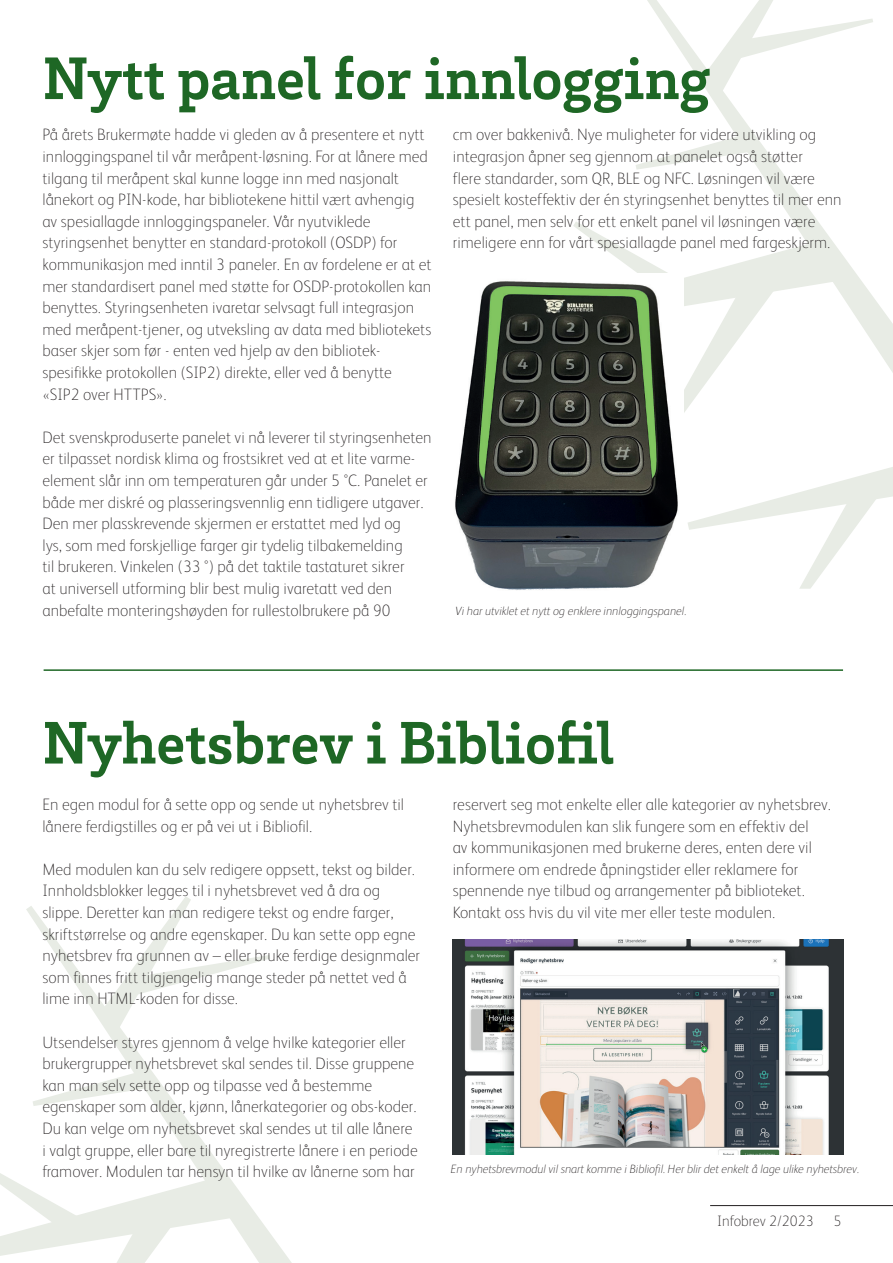
<style>
.page{position:relative;width:893px;height:1263px;background:#fff}
.page>*{position:absolute;margin:0;border:0;box-sizing:border-box;transform-origin:0 0}
.t1{font:700 61.5px "Brix Slab";color:#1e6725}
.t2{font:100 16.5px/21.6px "FS Albert";color:#231f20}
.t3{font:100 15px "FS Albert";color:#231f20}
.t4{font:italic 100 12px "FS Albert";color:#231f20}
</style>
<div class="page">
<svg style="left:26px;top:906px;width:266px;height:357px"></svg>
<svg style="left:98px;top:896px;width:172px;height:132px"></svg>
<svg style="left:33px;top:1070px;width:116px;height:36px"></svg>
<svg style="left:0;top:1173px;width:235px;height:90px"></svg>
<svg style="left:647px;top:0;width:246px;height:373px"></svg>
<svg style="left:688px;top:467px;width:205px;height:122px"></svg>
<svg style="left:701px;top:0;width:172px;height:92px"></svg>
<svg style="left:636px;top:134px;width:115px;height:36px"></svg>
<svg style="left:573px;top:221px;width:265px;height:192px"></svg>
<hr style="left:710px;top:1205px;width:183px;height:1px;background:#231f20">
<img style="left:453px;top:940px;width:390px;height:215px">
<img style="left:455px;top:273px;width:228px;height:317px">
<hr style="left:44px;top:669px;width:799px;height:2px;background:#1e6725">
<h1 class="t1" style="left:43px;top:38px;width:669px">Nytt panel for innlogging</h1>
<p class="t2" style="left:43px;top:124px;width:391px">På årets Brukermøte hadde vi gleden av å presentere et nytt innloggingspanel til vår meråpent-løsning. For at lånere med tilgang til meråpent skal kunne logge inn med nasjonalt lånekort og PIN-kode, har bibliotekene hittil vært avhengig av spesiallagde innloggingspaneler. Vår nyutviklede styringsenhet benytter en standard-protokoll (OSDP) for kommunikasjon med inntil 3 paneler. En av fordelene er at et mer standardisert panel med støtte for OSDP-protokollen kan benyttes. Styringsenheten ivaretar selvsagt full integrasjon med meråpent-tjener, og utveksling av data med bibliotekets baser skjer som før - enten ved hjelp av den bibliotek&shy;spesifikke protokollen (SIP2) direkte, eller ved å benytte «SIP2 over HTTPS».</p>
<p class="t2" style="left:43px;top:426px;width:391px">Det svenskproduserte panelet vi nå leverer til styringsenheten er tilpasset nordisk klima og frostsikret ved at et lite varme&shy;element slår inn om temperaturen går under 5 °C. Panelet er både mer diskré og plasseringsvennlig enn tidligere utgaver.<br>Den mer plasskrevende skjermen er erstattet med lyd og<br>lys, som med forskjellige farger gir tydelig tilbakemelding<br>til brukeren. Vinkelen (33 °) på det taktile tastaturet sikrer<br>at universell utforming blir best mulig ivaretatt ved den anbefalte monteringshøyden for rullestolbrukere på 90</p>
<p class="t2" style="left:453px;top:124px;width:390px">cm over bakkenivå. Nye muligheter for videre utvikling og integrasjon åpner seg gjennom at panelet også støtter<br>flere standarder, som QR, BLE og NFC. Løsningen vil være spesielt kosteffektiv der én styringsenhet benyttes til mer enn ett panel, men selv for ett enkelt panel vil løsningen være rimeligere enn for vårt spesiallagde panel med fargeskjerm.</p>
<p class="t4" style="left:455px;top:604px;width:233px">Vi har utviklet et nytt og enklere innloggingspanel.</p>
<h1 class="t1" style="left:42px;top:702px;width:573px">Nyhetsbrev i Bibliofil</h1>
<p class="t2" style="left:42px;top:793px;width:363px">En egen modul for å sette opp og sende ut nyhetsbrev til lånere ferdigstilles og er på vei ut i Bibliofil.</p>
<p class="t2" style="left:42px;top:858px;width:379px">Med modulen kan du selv redigere oppsett, tekst og bilder.<br>Innholdsblokker legges til i nyhetsbrevet ved å dra og slippe. Deretter kan man redigere tekst og endre farger, skriftstørrelse og andre egenskaper. Du kan sette opp egne nyhetsbrev fra grunnen av – eller bruke ferdige designmaler som finnes fritt tilgjengelig mange steder på nettet ved å lime inn HTML-koden for disse.</p>
<p class="t2" style="left:42px;top:1031px;width:377px">Utsendelser styres gjennom å velge hvilke kategorier eller brukergrupper nyhetsbrevet skal sendes til. Disse gruppene kan man selv sette opp og tilpasse ved å bestemme egenskaper som alder, kjønn, lånerkategorier og obs-koder.<br>Du kan velge om nyhetsbrevet skal sendes ut til alle lånere i valgt gruppe, eller bare til nyregistrerte lånere i en periode framover. Modulen tar hensyn til hvilke av lånerne som har</p>
<p class="t2" style="left:453px;top:793px;width:380px">reservert seg mot enkelte eller alle kategorier av nyhetsbrev.<br>Nyhetsbrevmodulen kan slik fungere som en effektiv del<br>av kommunikasjonen med brukerne deres, enten dere vil informere om endrede åpningstider eller reklamere for spennende nye tilbud og arrangementer på biblioteket.<br>Kontakt oss hvis du vil vite mer eller teste modulen.</p>
<p class="t4" style="left:451px;top:1162px;width:410px">En nyhetsbrevmodul vil snart komme i Bibliofil. Her blir det enkelt å lage ulike nyhetsbrev.</p>
<p class="t3" style="left:717px;top:1212px;width:98px">Infobrev 2/2023</p>
<p class="t3" style="left:833px;top:1212px;width:9px">5</p>
</div>
